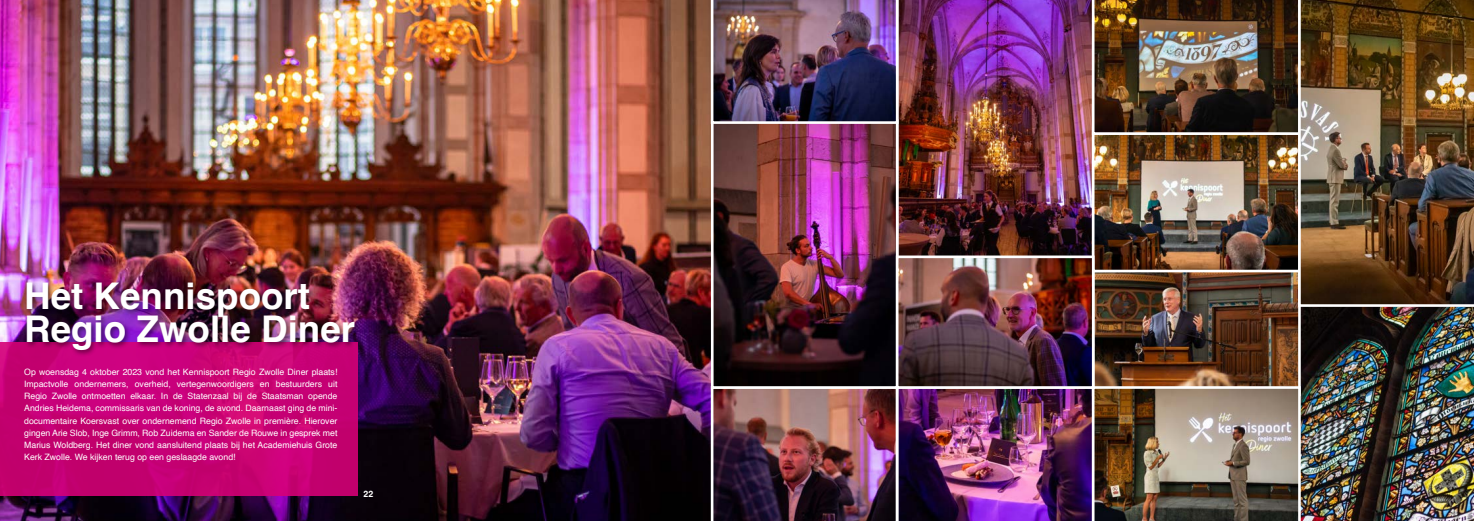
<style>
.page{position:relative;width:1474px;height:521px;background:#fff}
.page>*{position:absolute;margin:0;border:0;box-sizing:border-box;transform-origin:0 0}
.t1{font:700 36.75px/33.2px "Helvetica";color:#fff}
.t2{font:8.75px/12.2px "Helvetica";color:#fff;text-align:justify}
.t3{font:700 8.75px "Helvetica";color:#fff}
</style>
<div class="page">
<img style="left:0;top:0;width:711px;height:521px">
<img style="left:1300px;top:307px;width:173px;height:214px">
<img style="left:898px;top:0;width:193px;height:255px">
<img style="left:1095px;top:272px;width:201px;height:114px">
<img style="left:1095px;top:136px;width:201px;height:132px">
<div style="left:1091px;top:132px;width:209px;height:140px;border:3px solid #fff"></div>
<img style="left:1091px;top:0;width:207px;height:135px">
<img style="left:710px;top:386px;width:589px;height:135px">
<img style="left:715px;top:124px;width:179px;height:261px">
<div style="left:711px;top:119px;width:187px;height:270px;border:3px solid #fff"></div>
<img style="left:710px;top:0;width:188px;height:124px">
<img style="left:899px;top:259px;width:191px;height:126px">
<div style="left:895px;top:255px;width:199px;height:134px;border:3px solid #fff"></div>
<img style="left:1298px;top:0;width:175px;height:307px">
<div style="left:0;top:342px;width:357px;height:154px;background:linear-gradient(to right,#c50074,#c90275)"></div>
<div style="left:24px;top:280px;width:337px;height:76px;background:#000;opacity:.5"></div>
<h1 class="t1" style="left:24px;top:284px;width:332px">Het Kennispoort<br>Regio Zwolle Diner</h1>
<p class="t2" style="left:24px;top:366px;width:315px">Op woensdag 4 oktober 2023 vond het Kennispoort Regio Zwolle Diner plaats!<br>Impactvolle ondernemers, overheid, vertegenwoordigers en bestuurders uit Regio Zwolle ontmoetten elkaar. In de Statenzaal bij de Staatsman opende Andries Heidema, commissaris van de koning, de avond. Daarnaast ging de mini&shy;documentaire Koersvast over ondernemend Regio Zwolle in première. Hierover gingen Arie Slob, Inge Grimm, Rob Zuidema en Sander de Rouwe in gesprek met Marius Woldberg. Het diner vond aansluitend plaats bij het Academiehuis Grote Kerk Zwolle. We kijken terug op een geslaagde avond!</p>
<p class="t3" style="left:363px;top:489px;width:11px">22</p>
</div>
